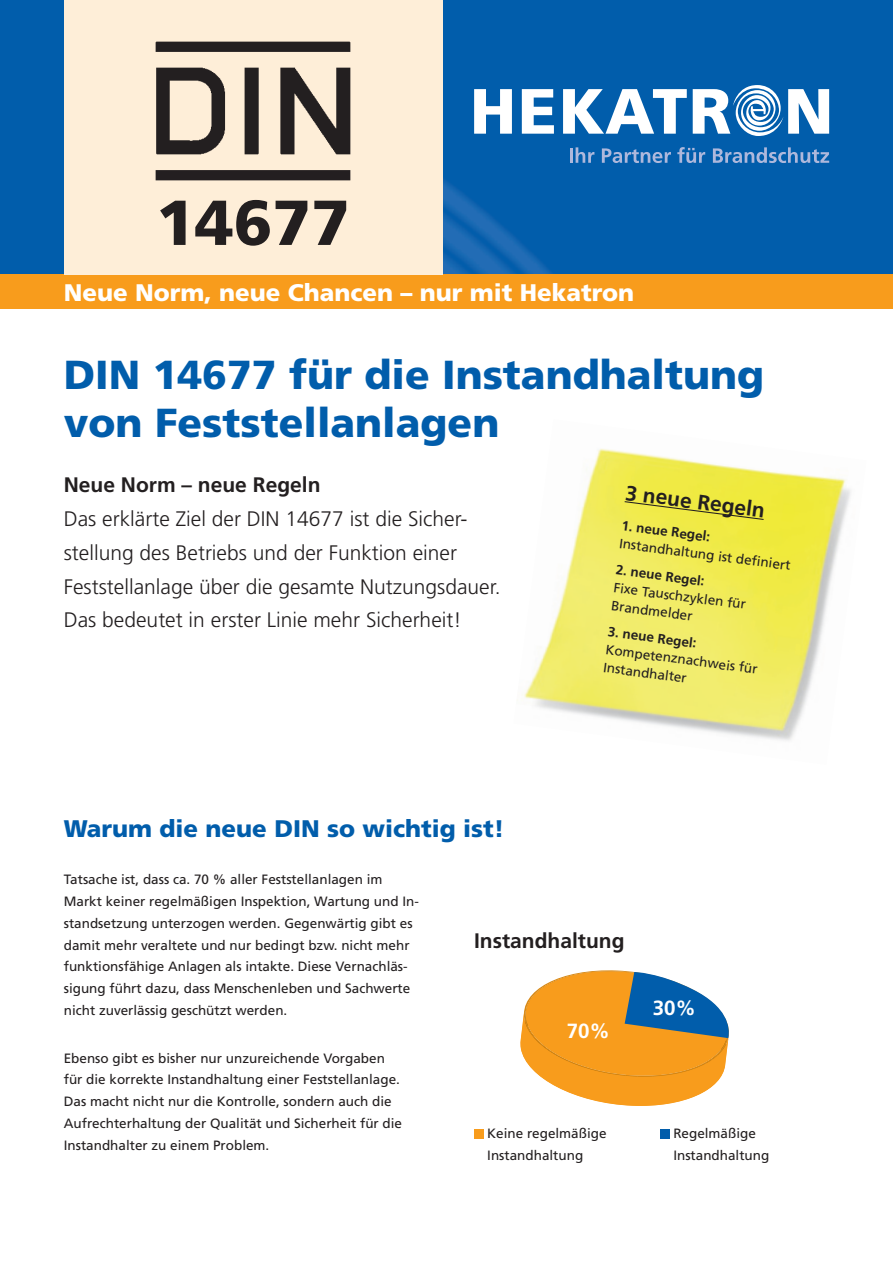
<style>
.page{position:relative;width:893px;height:1263px;background:#fff}
.page>*{position:absolute;margin:0;border:0;box-sizing:border-box;transform-origin:0 0}
._010_Subhead{font:900 63.45px "Frutiger";color:#231f20}
._002_Aussage_Bahaupt{font:900 40.5px/48.6px "Frutiger";color:#015dab}
._001_Bezeichnung_The{font:900 24px "Frutiger";color:#fff}
._004_Headline{font:900 24px "Frutiger";color:#015dab}
._003_Einfuehrungstex{font:300 21px/33.8px "Frutiger";color:#231f20}
._003_Einfuehrungstex-2{font:700 21px "Frutiger";color:#231f20}
.t1{font:700 20.55px "Frutiger";color:#fff}
._005_Body{font:13.5px/21.8px "Frutiger";color:#231f20}
._009_Einfuehrung_Bod{font:13.5px/18px "Frutiger";color:#231f20}
.s1{font-weight:700}
</style>
<div class="page">
<div style="left:474px;top:1129px;width:9px;height:9px;background:#f89c1c"></div>
<img style="left:522px;top:448px;width:329px;height:293px">
<svg style="left:623px;top:500px;width:142px;height:21px;background:#e5df41"></svg>
<div style="left:442px;top:0;width:451px;height:274px;background:#015dab"></div>
<div style="left:0;top:0;width:64px;height:274px;background:#015dab"></div>
<svg style="left:474px;top:89px;width:38px;height:45px"></svg>
<svg style="left:522px;top:89px;width:32px;height:45px"></svg>
<svg style="left:563px;top:89px;width:124px;height:45px"></svg>
<svg style="left:693px;top:85px;width:136px;height:51px"></svg>
<hr style="left:570px;top:148px;width:3px;height:15px;background:#aeb8dc">
<svg style="left:576px;top:147px;width:18px;height:16px"></svg>
<svg style="left:602px;top:148px;width:69px;height:15px"></svg>
<svg style="left:677px;top:147px;width:28px;height:16px"></svg>
<svg style="left:713px;top:147px;width:116px;height:16px;background:#437fbd"></svg>
<div style="left:0;top:274px;width:893px;height:34px;background:#f89c1c"></div>
<div style="left:64px;top:0;width:378px;height:274px;background:#feeed8"></div>
<img style="left:155px;top:41px;width:196px;height:140px">
<svg style="left:520px;top:970px;width:209px;height:136px"></svg>
<div style="left:660px;top:1129px;width:10px;height:9px;background:#015dab"></div>
<p class="_010_Subhead" style="left:156px;top:184px;width:195px">14677</p>
<p class="_001_Bezeichnung_The" style="left:64px;top:278px;width:572px">Neue Norm, neue Chancen – nur mit Hekatron</p>
<p class="_002_Aussage_Bahaupt" style="left:64px;top:350px;width:702px">DIN 14677 für die Instandhaltung von Feststellanlagen</p>
<p class="_003_Einfuehrungstex" style="left:64px;top:468px;width:438px"><span class="s1">Neue Norm – neue Regeln<br></span>Das erklärte Ziel der DIN 14677 ist die Sicher&shy;stellung des Betriebs und der Funktion einer Feststellanlage über die gesamte Nutzungsdauer.</p>
<p class="_003_Einfuehrungstex" style="left:64px;top:603px;width:399px">Das bedeutet in erster Linie mehr Sicherheit!</p>
<p class="_003_Einfuehrungstex-2" style="left:627px;top:480px;width:142px;rotate:7deg">3 neue Regeln</p>
<p class="_009_Einfuehrung_Bod" style="left:623px;top:516px;width:174px;rotate:7deg"><span class="s1">1. neue Regel:<br></span>Instandhaltung ist defi niert</p>
<p class="_009_Einfuehrung_Bod" style="left:617px;top:561px;width:135px;rotate:7deg"><span class="s1">2. neue Regel:<br></span>Fixe Tauschzyklen für<br>Brandmelder</p>
<p class="_009_Einfuehrung_Bod" style="left:609px;top:623px;width:155px;rotate:7deg"><span class="s1">3. neue Regel:<br></span>Kompetenznachweis für<br>Instandhalter</p>
<p class="_004_Headline" style="left:64px;top:814px;width:442px">Warum die neue DIN so wichtig ist!</p>
<p class="_005_Body" style="left:64px;top:869px;width:357px">Tatsache ist, dass ca. 70 % aller Feststellanlagen im Markt keiner regelmäßigen Inspektion, Wartung und In&shy;standsetzung unterzogen werden. Gegenwärtig gibt es damit mehr veraltete und nur bedingt bzw. nicht mehr funktionsfähige Anlagen als intakte. Diese Vernachläs&shy;sigung führt dazu, dass Menschenleben und Sachwerte nicht zuverlässig geschützt werden.</p>
<p class="_005_Body" style="left:64px;top:1047px;width:340px">Ebenso gibt es bisher nur unzureichende Vorgaben für die korrekte Instandhaltung einer Feststellanlage.<br>Das macht nicht nur die Kontrolle, sondern auch die Aufrechterhaltung der Qualität und Sicherheit für die Instandhalter zu einem Problem.</p>
<p class="_003_Einfuehrungstex-2" style="left:474px;top:929px;width:152px">Instandhaltung</p>
<p class="t1" style="left:567px;top:1019px;width:45px">70%</p>
<p class="_005_Body" style="left:487px;top:1123px;width:121px">Keine regelmäßige<br>Instandhaltung</p>
<p class="t1" style="left:653px;top:995px;width:45px">30%</p>
<p class="_005_Body" style="left:673px;top:1123px;width:98px">Regelmäßige<br>Instandhaltung</p>
</div>
